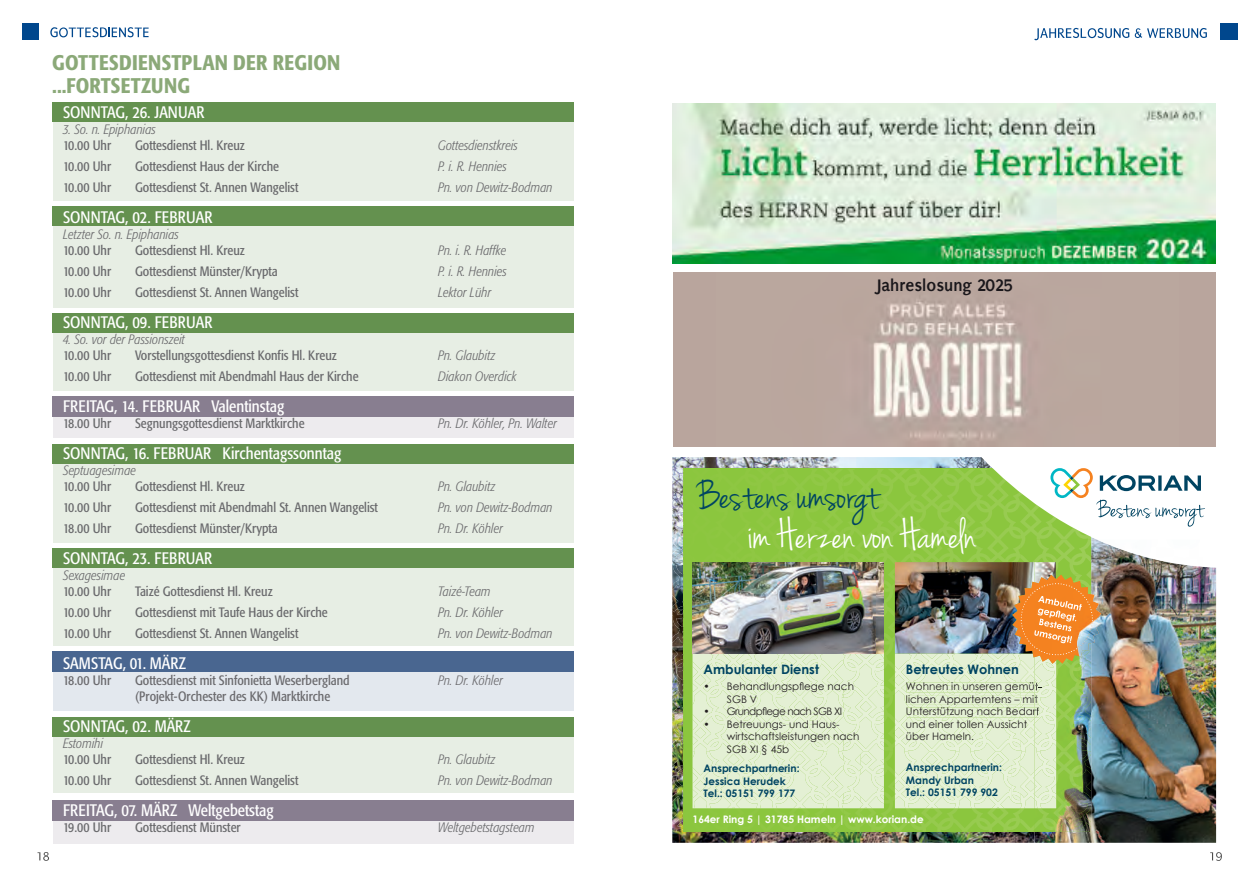
<style>
.page{position:relative;width:1259px;height:893px;background:#fff}
.page>*{position:absolute;margin:0;border:0;box-sizing:border-box;transform-origin:0 0}
.t1{font:44.55px "Jenna Sue Pro";color:#fff}
.t2{font:44.55px "Jenna Sue Pro";color:#004462}
.t3{font:500 condensed 21px/23.2px "Formata";letter-spacing:.01em;color:#8ba978}
.t4{font:700 18px "Puritan";color:#1a171b}
.t5{font:condensed 16.5px "Formata";color:#fff}
.t6{font:condensed 13.5px "Formata";color:#6b6b6e}
.t7{font:italic 300 condensed 13.5px "Formata";color:#6b6b6e}
.t8{font:700 12.9px "Century Gothic";color:#004462}
.t9{font:10.35px/12.5px "Century Gothic";color:#231f20}
.t10{font:700 10.35px/12.5px "Century Gothic";color:#004462}
.t11{font:700 10.35px "Century Gothic";color:#fff}
.t12{font:10.35px "Century Gothic";letter-spacing:-.06em;color:#231f20}
</style>
<div class="page">
<div style="left:22px;top:23px;width:17px;height:16px;background:#00478d"></div>
<div style="left:1220px;top:23px;width:18px;height:16px;background:#00478d"></div>
<svg style="left:38px;top:852px;width:11px;height:9px"></svg>
<svg style="left:1210px;top:852px;width:11px;height:9px"></svg>
<svg style="left:50px;top:27px;width:99px;height:10px"></svg>
<div style="left:53px;top:122px;width:520px;height:79px;background:#e7eee4"></div>
<div style="left:52px;top:103px;width:521px;height:19px;background:#64914f"></div>
<div style="left:53px;top:331px;width:520px;height:59px;background:#e7eee4"></div>
<div style="left:53px;top:462px;width:520px;height:81px;background:#e7eee4"></div>
<div style="left:53px;top:568px;width:520px;height:77px;background:#e7eee4"></div>
<div style="left:53px;top:733px;width:520px;height:60px;background:#e7eee4"></div>
<div style="left:53px;top:417px;width:520px;height:21px;background:#edebee"></div>
<div style="left:53px;top:226px;width:520px;height:82px;background:#e7eee4"></div>
<div style="left:53px;top:672px;width:520px;height:39px;background:#e3e8ee"></div>
<div style="left:53px;top:815px;width:520px;height:29px;background:#edebee"></div>
<div style="left:52px;top:313px;width:521px;height:20px;background:#64914f"></div>
<div style="left:52px;top:444px;width:521px;height:19px;background:#64914f"></div>
<div style="left:52px;top:549px;width:521px;height:19px;background:#64914f"></div>
<div style="left:52px;top:717px;width:521px;height:19px;background:#64914f"></div>
<div style="left:52px;top:396px;width:521px;height:21px;background:#887e90"></div>
<div style="left:52px;top:206px;width:521px;height:20px;background:#64914f"></div>
<div style="left:52px;top:652px;width:521px;height:20px;background:#496690"></div>
<div style="left:52px;top:800px;width:521px;height:20px;background:#887e90"></div>
<div style="left:672px;top:272px;width:543px;height:175px;background:#b9a59d"></div>
<img style="left:873px;top:299px;width:154px;height:141px">
<svg style="left:1034px;top:28px;width:173px;height:12px"></svg>
<img style="left:672px;top:457px;width:362px;height:386px">
<div style="left:683px;top:468px;width:408px;height:364px;background:#8bc63e"></div>
<img style="left:1020px;top:808px;width:14px;height:24px">
<img style="left:672px;top:760px;width:11px;height:72px">
<img style="left:683px;top:760px;width:77px;height:62px">
<img style="left:672px;top:754px;width:6px;height:64px">
<img style="left:884px;top:610px;width:11px;height:61px">
<img style="left:672px;top:469px;width:11px;height:122px">
<img style="left:683px;top:469px;width:1px;height:108px">
<img style="left:672px;top:489px;width:6px;height:118px">
<img style="left:860px;top:751px;width:151px;height:81px">
<img style="left:843px;top:808px;width:17px;height:23px">
<img style="left:1011px;top:810px;width:9px;height:20px">
<img style="left:672px;top:610px;width:11px;height:139px">
<img style="left:672px;top:648px;width:6px;height:64px">
<img style="left:850px;top:469px;width:45px;height:57px">
<svg style="left:692px;top:654px;width:192px;height:154px"></svg>
<img style="left:692px;top:562px;width:192px;height:92px">
<img style="left:1034px;top:808px;width:182px;height:35px">
<img style="left:1034px;top:808px;width:30px;height:24px">
<img style="left:1064px;top:808px;width:27px;height:24px">
<img style="left:895px;top:457px;width:321px;height:351px">
<img style="left:1034px;top:562px;width:21px;height:13px">
<img style="left:1034px;top:575px;width:67px;height:89px">
<img style="left:1034px;top:583px;width:45px;height:9px">
<img style="left:1049px;top:584px;width:43px;height:71px">
<img style="left:1038px;top:595px;width:44px;height:16px">
<img style="left:1037px;top:606px;width:40px;height:17px">
<img style="left:1039px;top:618px;width:33px;height:10px">
<img style="left:1034px;top:628px;width:38px;height:17px">
<img style="left:1097px;top:540px;width:119px;height:27px">
<img style="left:672px;top:104px;width:543px;height:159px">
<h2 class="t3" style="left:52px;top:51px;width:290px">GOTTESDIENSTPLAN DER REGION ...FORTSETZUNG</h2>
<p class="t5" style="left:63px;top:102px;width:143px">SONNTAG, 26. JANUAR</p>
<p class="t7" style="left:63px;top:122px;width:95px">3. So. n. Epiphanias</p>
<p class="t6" style="left:63px;top:138px;width:50px">10.00 Uhr</p>
<p class="t6" style="left:135px;top:138px;width:111px">Gottesdienst Hl. Kreuz</p>
<p class="t7" style="left:438px;top:138px;width:81px">Gottesdienstkreis</p>
<p class="t6" style="left:63px;top:159px;width:50px">10.00 Uhr</p>
<p class="t6" style="left:135px;top:159px;width:145px">Gottesdienst Haus der Kirche</p>
<p class="t7" style="left:438px;top:159px;width:70px">P. i. R. Hennies</p>
<p class="t6" style="left:63px;top:180px;width:50px">10.00 Uhr</p>
<p class="t6" style="left:135px;top:180px;width:165px">Gottesdienst St. Annen Wangelist</p>
<p class="t7" style="left:438px;top:180px;width:116px">Pn. von Dewitz-Bodman</p>
<p class="t5" style="left:63px;top:207px;width:151px">SONNTAG, 02. FEBRUAR</p>
<p class="t7" style="left:63px;top:227px;width:118px">Letzter So. n. Epiphanias</p>
<p class="t6" style="left:63px;top:243px;width:50px">10.00 Uhr</p>
<p class="t6" style="left:135px;top:243px;width:111px">Gottesdienst Hl. Kreuz</p>
<p class="t7" style="left:438px;top:243px;width:70px">Pn. i. R. Haffke</p>
<p class="t6" style="left:63px;top:264px;width:50px">10.00 Uhr</p>
<p class="t6" style="left:135px;top:264px;width:144px">Gottesdienst Münster/Krypta</p>
<p class="t7" style="left:438px;top:264px;width:70px">P. i. R. Hennies</p>
<p class="t6" style="left:63px;top:285px;width:50px">10.00 Uhr</p>
<p class="t6" style="left:135px;top:285px;width:165px">Gottesdienst St. Annen Wangelist</p>
<p class="t7" style="left:438px;top:285px;width:55px">Lektor Lühr</p>
<p class="t5" style="left:63px;top:312px;width:151px">SONNTAG, 09. FEBRUAR</p>
<p class="t7" style="left:63px;top:332px;width:123px">4. So. vor der Passionszeit</p>
<p class="t6" style="left:63px;top:348px;width:50px">10.00 Uhr</p>
<p class="t6" style="left:135px;top:348px;width:203px">Vorstellungsgottesdienst Konfis Hl. Kreuz</p>
<p class="t7" style="left:438px;top:348px;width:59px">Pn. Glaubitz</p>
<p class="t6" style="left:63px;top:369px;width:50px">10.00 Uhr</p>
<p class="t6" style="left:135px;top:369px;width:225px">Gottesdienst mit Abendmahl Haus der Kirche</p>
<p class="t7" style="left:438px;top:369px;width:80px">Diakon Overdick</p>
<p class="t5" style="left:63px;top:396px;width:223px">FREITAG, 14. FEBRUAR Valentinstag</p>
<p class="t6" style="left:63px;top:415px;width:50px">18.00 Uhr</p>
<p class="t6" style="left:135px;top:415px;width:171px">Segnungsgottesdienst Marktkirche</p>
<p class="t7" style="left:438px;top:416px;width:120px">Pn. Dr. Köhler, Pn. Walter</p>
<p class="t5" style="left:63px;top:443px;width:280px">SONNTAG, 16. FEBRUAR Kirchentagssonntag</p>
<p class="t7" style="left:63px;top:462px;width:75px">Septuagesimae</p>
<p class="t6" style="left:63px;top:478px;width:50px">10.00 Uhr</p>
<p class="t6" style="left:135px;top:478px;width:111px">Gottesdienst Hl. Kreuz</p>
<p class="t7" style="left:438px;top:479px;width:59px">Pn. Glaubitz</p>
<p class="t6" style="left:63px;top:499px;width:50px">10.00 Uhr</p>
<p class="t6" style="left:135px;top:499px;width:244px">Gottesdienst mit Abendmahl St. Annen Wangelist</p>
<p class="t7" style="left:438px;top:500px;width:116px">Pn. von Dewitz-Bodman</p>
<p class="t6" style="left:63px;top:520px;width:50px">18.00 Uhr</p>
<p class="t6" style="left:135px;top:520px;width:144px">Gottesdienst Münster/Krypta</p>
<p class="t7" style="left:438px;top:521px;width:66px">Pn. Dr. Köhler</p>
<p class="t5" style="left:63px;top:548px;width:151px">SONNTAG, 23. FEBRUAR</p>
<p class="t7" style="left:63px;top:567px;width:64px">Sexagesimae</p>
<p class="t6" style="left:63px;top:583px;width:50px">10.00 Uhr</p>
<p class="t6" style="left:135px;top:583px;width:139px">Taizé Gottesdienst Hl. Kreuz</p>
<p class="t7" style="left:438px;top:584px;width:54px">Taizé-Team</p>
<p class="t6" style="left:63px;top:604px;width:50px">10.00 Uhr</p>
<p class="t6" style="left:135px;top:604px;width:194px">Gottesdienst mit Taufe Haus der Kirche</p>
<p class="t7" style="left:438px;top:605px;width:66px">Pn. Dr. Köhler</p>
<p class="t6" style="left:63px;top:625px;width:50px">10.00 Uhr</p>
<p class="t6" style="left:135px;top:625px;width:165px">Gottesdienst St. Annen Wangelist</p>
<p class="t7" style="left:438px;top:626px;width:116px">Pn. von Dewitz-Bodman</p>
<p class="t5" style="left:63px;top:653px;width:124px">SAMSTAG, 01. MÄRZ</p>
<p class="t6" style="left:63px;top:672px;width:50px">18.00 Uhr</p>
<p class="t6" style="left:135px;top:672px;width:216px">Gottesdienst mit Sinfonietta Weserbergland</p>
<p class="t7" style="left:438px;top:672px;width:66px">Pn. Dr. Köhler</p>
<p class="t6" style="left:135px;top:688px;width:197px">(Projekt-Orchester des KK) Marktkirche</p>
<p class="t5" style="left:63px;top:716px;width:129px">SONNTAG, 02. MÄRZ</p>
<p class="t7" style="left:63px;top:735px;width:42px">Estomihi</p>
<p class="t6" style="left:63px;top:751px;width:50px">10.00 Uhr</p>
<p class="t6" style="left:135px;top:751px;width:111px">Gottesdienst Hl. Kreuz</p>
<p class="t7" style="left:438px;top:752px;width:59px">Pn. Glaubitz</p>
<p class="t6" style="left:63px;top:772px;width:50px">10.00 Uhr</p>
<p class="t6" style="left:135px;top:772px;width:165px">Gottesdienst St. Annen Wangelist</p>
<p class="t7" style="left:438px;top:773px;width:116px">Pn. von Dewitz-Bodman</p>
<p class="t5" style="left:63px;top:800px;width:212px">FREITAG, 07. MÄRZ Weltgebetstag</p>
<p class="t6" style="left:63px;top:819px;width:50px">19.00 Uhr</p>
<p class="t6" style="left:135px;top:819px;width:107px">Gottesdienst Münster</p>
<p class="t7" style="left:438px;top:819px;width:98px">Weltgebetstagsteam</p>
<h3 class="t4" style="left:877px;top:275px;width:137px">Jahreslosung 2025</h3>
<h1 class="t2" style="left:697px;top:469px;width:183px">Bestens umsorgt</h1>
<h1 class="t1" style="left:748px;top:509px;width:230px">im Herzen von Hameln</h1>
<p class="t8" style="left:703px;top:660px;width:117px">Ambulanter Dienst</p>
<p class="t9" style="left:727px;top:680px;width:129px;text-indent:-23px">• Behandlungspflege nach<br>SGB V</p>
<p class="t12" style="left:703px;top:704px;width:140px">• Grundpflege nach SGB XI</p>
<p class="t9" style="left:727px;top:718px;width:134px;text-indent:-23px">• Betreuungs- und Haus&shy;wirtschaftsleistungen nach<br>SGB XI § 45b</p>
<p class="t10" style="left:703px;top:762px;width:97px">Ansprechpartnerin:<br>Jessica Herudek<br>Tel.: 05151 799 177</p>
<p class="t8" style="left:906px;top:660px;width:114px">Betreutes Wohnen</p>
<p class="t9" style="left:906px;top:680px;width:137px">Wohnen in unseren gemüt&shy;lichen Appartemtens – mit<br>Unterstützung nach Bedarf und einer tollen Aussicht über Hameln.</p>
<p class="t10" style="left:906px;top:761px;width:97px">Ansprechpartnerin:<br>Mandy Urban<br>Tel.: 05151 799 902</p>
<p class="t11" style="left:692px;top:811px;width:233px">164er Ring 5 | 31785 Hameln | www.korian.de</p>
</div>
